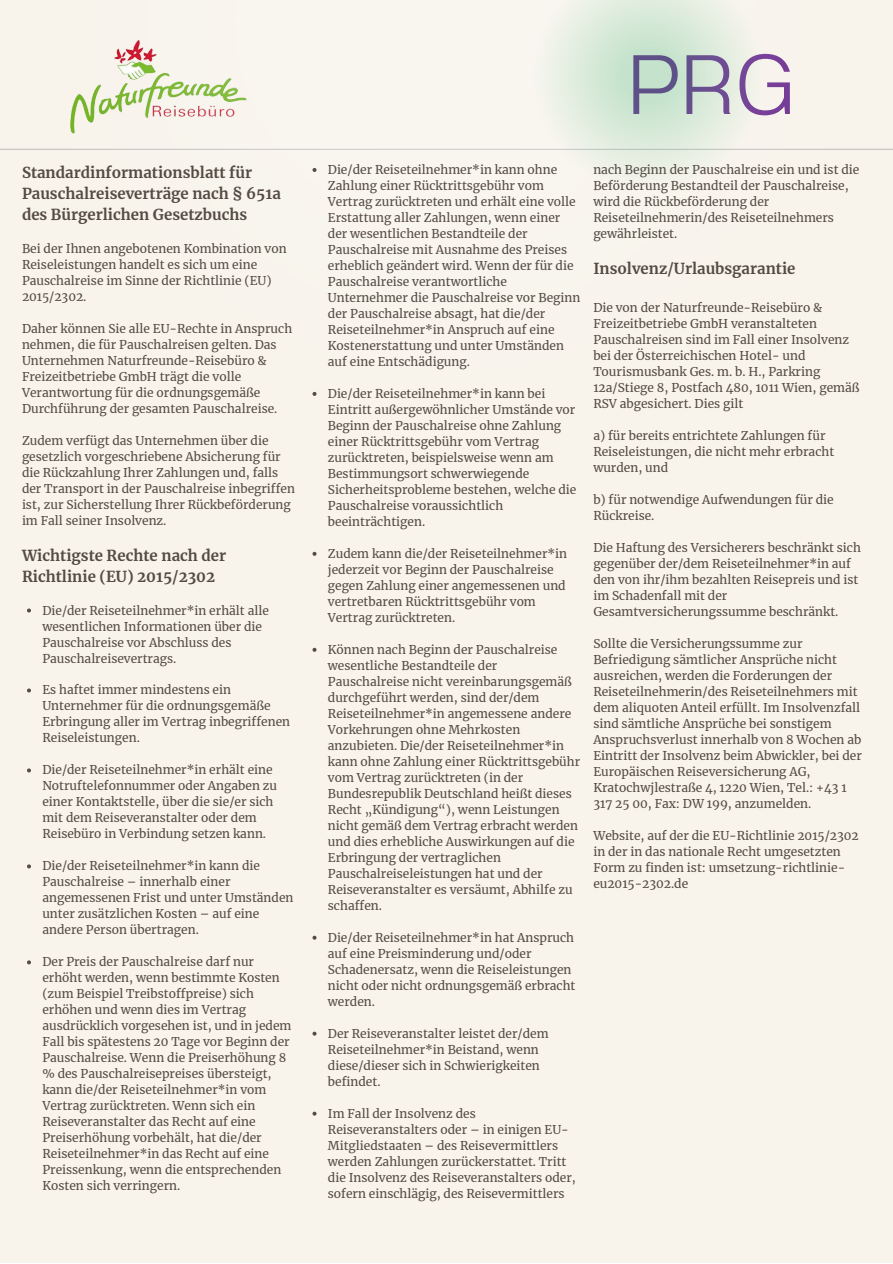
<style>
.page{position:relative;width:893px;height:1264px;background:#fff}
.page>*{position:absolute;margin:0;border:0;box-sizing:border-box;transform-origin:0 0}
.t1{font:300 83.85px "Anantason";color:#6e3292}
.t2{font:700 15px/21px "Merriweather";color:#544b43}
.t3{font:12px/16px "Merriweather";color:#544b43}
</style>
<div class="page">
<div style="left:0;top:0;width:892px;height:1262px;background:#f8f4ec"></div>
<hr style="left:0;top:149px;width:892px;height:1px;background:#c2c2c2">
<svg style="left:26px;top:39px;width:840px;height:356px"></svg>
<svg style="left:205px;top:39px;width:611px;height:102px"></svg>
<svg style="left:531px;top:0;width:233px;height:191px"></svg>
<svg style="left:27px;top:608px;width:4px;height:4px"></svg>
<svg style="left:27px;top:688px;width:4px;height:4px"></svg>
<svg style="left:27px;top:768px;width:4px;height:4px"></svg>
<svg style="left:27px;top:864px;width:4px;height:4px"></svg>
<svg style="left:27px;top:960px;width:4px;height:4px"></svg>
<svg style="left:312px;top:168px;width:4px;height:4px"></svg>
<svg style="left:312px;top:392px;width:4px;height:4px"></svg>
<svg style="left:312px;top:552px;width:4px;height:4px"></svg>
<svg style="left:312px;top:647px;width:4px;height:4px"></svg>
<svg style="left:312px;top:935px;width:4px;height:4px"></svg>
<svg style="left:312px;top:1031px;width:4px;height:4px"></svg>
<svg style="left:312px;top:1111px;width:4px;height:4px"></svg>
<p class="t2" style="left:22px;top:162px;width:260px">Standardinformationsblatt für<br>Pauschalreiseverträge nach § 651a des Bürgerlichen Gesetzbuchs</p>
<p class="t3" style="left:22px;top:240px;width:266px">Bei der Ihnen angebotenen Kombination von Reiseleistungen handelt es sich um eine Pauschalreise im Sinne der Richtlinie (EU)<br>2015/2302.</p>
<p class="t3" style="left:22px;top:320px;width:272px">Daher können Sie alle EU-Rechte in Anspruch nehmen, die für Pauschalreisen gelten. Das Unternehmen Naturfreunde-Reisebüro &amp; Freizeitbetriebe GmbH trägt die volle Verantwortung für die ordnungsgemäße Durchführung der gesamten Pauschalreise.</p>
<p class="t3" style="left:22px;top:432px;width:274px">Zudem verfügt das Unternehmen über die gesetzlich vorgeschriebene Absicherung für die Rückzahlung Ihrer Zahlungen und, falls der Transport in der Pauschalreise inbegriffen ist, zur Sicherstellung Ihrer Rückbeförderung im Fall seiner Insolvenz.</p>
<p class="t2" style="left:22px;top:544px;width:206px">Wichtigste Rechte nach der<br>Richtlinie (EU) 2015/2302</p>
<p class="t3" style="left:42px;top:602px;width:228px">Die/der Reiseteilnehmer*in erhält alle wesentlichen Informationen über die Pauschalreise vor Abschluss des Pauschalreisevertrags.</p>
<p class="t3" style="left:42px;top:682px;width:249px">Es haftet immer mindestens ein<br>Unternehmer für die ordnungsgemäße<br>Erbringung aller im Vertrag inbegriffenen<br>Reiseleistungen.</p>
<p class="t3" style="left:42px;top:762px;width:236px">Die/der Reiseteilnehmer*in erhält eine Notruftelefonnummer oder Angaben zu einer Kontaktstelle, über die sie/er sich mit dem Reiseveranstalter oder dem Reisebüro in Verbindung setzen kann.</p>
<p class="t3" style="left:42px;top:858px;width:252px">Die/der Reiseteilnehmer*in kann die Pauschalreise – innerhalb einer angemessenen Frist und unter Umständen unter zusätzlichen Kosten – auf eine andere Person übertragen.</p>
<p class="t3" style="left:42px;top:954px;width:250px">Der Preis der Pauschalreise darf nur erhöht werden, wenn bestimmte Kosten (zum Beispiel Treibstoffpreise) sich erhöhen und wenn dies im Vertrag ausdrücklich vorgesehen ist, und in jedem Fall bis spätestens 20 Tage vor Beginn der Pauschalreise. Wenn die Preiserhöhung 8 % des Pauschalreisepreises übersteigt, kann die/der Reiseteilnehmer*in vom Vertrag zurücktreten. Wenn sich ein Reiseveranstalter das Recht auf eine Preiserhöhung vorbehält, hat die/der Reiseteilnehmer*in das Recht auf eine Preissenkung, wenn die entsprechenden Kosten sich verringern.</p>
<h1 class="t1" style="left:627px;top:36px;width:168px">PRG</h1>
<p class="t3" style="left:328px;top:162px;width:254px">Die/der Reiseteilnehmer*in kann ohne Zahlung einer Rücktrittsgebühr vom Vertrag zurücktreten und erhält eine volle Erstattung aller Zahlungen, wenn einer der wesentlichen Bestandteile der Pauschalreise mit Ausnahme des Preises erheblich geändert wird. Wenn der für die Pauschalreise verantwortliche Unternehmer die Pauschalreise vor Beginn der Pauschalreise absagt, hat die/der Reiseteilnehmer*in Anspruch auf eine Kostenerstattung und unter Umständen auf eine Entschädigung.</p>
<p class="t3" style="left:328px;top:385px;width:250px">Die/der Reiseteilnehmer*in kann bei Eintritt außergewöhnlicher Umstände vor Beginn der Pauschalreise ohne Zahlung einer Rücktrittsgebühr vom Vertrag zurücktreten, beispielsweise wenn am Bestimmungsort schwerwiegende Sicherheitsprobleme bestehen, welche die Pauschalreise voraussichtlich beeinträchtigen.</p>
<p class="t3" style="left:328px;top:545px;width:241px">Zudem kann die/der Reiseteilnehmer*in jederzeit vor Beginn der Pauschalreise gegen Zahlung einer angemessenen und vertretbaren Rücktrittsgebühr vom Vertrag zurücktreten.</p>
<p class="t3" style="left:328px;top:641px;width:254px">Können nach Beginn der Pauschalreise wesentliche Bestandteile der Pauschalreise nicht vereinbarungsgemäß durchgeführt werden, sind der/dem Reiseteilnehmer*in angemessene andere Vorkehrungen ohne Mehrkosten anzubieten. Die/der Reiseteilnehmer*in kann ohne Zahlung einer Rücktrittsgebühr vom Vertrag zurücktreten (in der Bundesrepublik Deutschland heißt dieses Recht „Kündigung“), wenn Leistungen nicht gemäß dem Vertrag erbracht werden und dies erhebliche Auswirkungen auf die Erbringung der vertraglichen Pauschalreiseleistungen hat und der Reiseveranstalter es versäumt, Abhilfe zu schaffen.</p>
<p class="t3" style="left:328px;top:929px;width:249px">Die/der Reiseteilnehmer*in hat Anspruch auf eine Preisminderung und/oder Schadenersatz, wenn die Reiseleistungen nicht oder nicht ordnungsgemäß erbracht werden.</p>
<p class="t3" style="left:328px;top:1025px;width:222px">Der Reiseveranstalter leistet der/dem<br>Reiseteilnehmer*in Beistand, wenn diese/dieser sich in Schwierigkeiten befindet.</p>
<p class="t3" style="left:328px;top:1105px;width:249px">Im Fall der Insolvenz des Reiseveranstalters oder – in einigen EU-Mitgliedstaaten – des Reisevermittlers werden Zahlungen zurückerstattet. Tritt die Insolvenz des Reiseveranstalters oder, sofern einschlägig, des Reisevermittlers</p>
<p class="t3" style="left:593px;top:162px;width:267px">nach Beginn der Pauschalreise ein und ist die Beförderung Bestandteil der Pauschalreise, wird die Rückbeförderung der Reiseteilnehmerin/des Reiseteilnehmers gewährleistet.</p>
<p class="t2" style="left:593px;top:258px;width:204px">Insolvenz/Urlaubsgarantie</p>
<p class="t3" style="left:593px;top:299px;width:268px">Die von der Naturfreunde-Reisebüro &amp; Freizeitbetriebe GmbH veranstalteten Pauschalreisen sind im Fall einer Insolvenz bei der Österreichischen Hotel- und Tourismusbank Ges. m. b. H., Parkring 12a/Stiege 8, Postfach 480, 1011 Wien, gemäß RSV abgesichert. Dies gilt</p>
<p class="t3" style="left:593px;top:427px;width:242px">a) für bereits entrichtete Zahlungen für<br>Reiseleistungen, die nicht mehr erbracht wurden, und</p>
<p class="t3" style="left:593px;top:491px;width:242px">b) für notwendige Aufwendungen für die<br>Rückreise.</p>
<p class="t3" style="left:593px;top:539px;width:269px">Die Haftung des Versicherers beschränkt sich gegenüber der/dem Reiseteilnehmer*in auf den von ihr/ihm bezahlten Reisepreis und ist im Schadenfall mit der Gesamtversicherungssumme beschränkt.</p>
<p class="t3" style="left:593px;top:635px;width:270px">Sollte die Versicherungssumme zur Befriedigung sämtlicher Ansprüche nicht ausreichen, werden die Forderungen der Reiseteilnehmerin/des Reiseteilnehmers mit dem aliquoten Anteil erfüllt. Im Insolvenzfall sind sämtliche Ansprüche bei sonstigem Anspruchsverlust innerhalb von 8 Wochen ab Eintritt der Insolvenz beim Abwickler, bei der Europäischen Reiseversicherung AG, Kratochwjlestraße 4, 1220 Wien, Tel.: +43 1<br>317 25 00, Fax: DW 199, anzumelden.</p>
<p class="t3" style="left:593px;top:827px;width:267px">Website, auf der die EU-Richtlinie 2015/2302 in der in das nationale Recht umgesetzten Form zu finden ist: umsetzung-richtlinie&shy;eu2015-2302.de</p>
</div>
